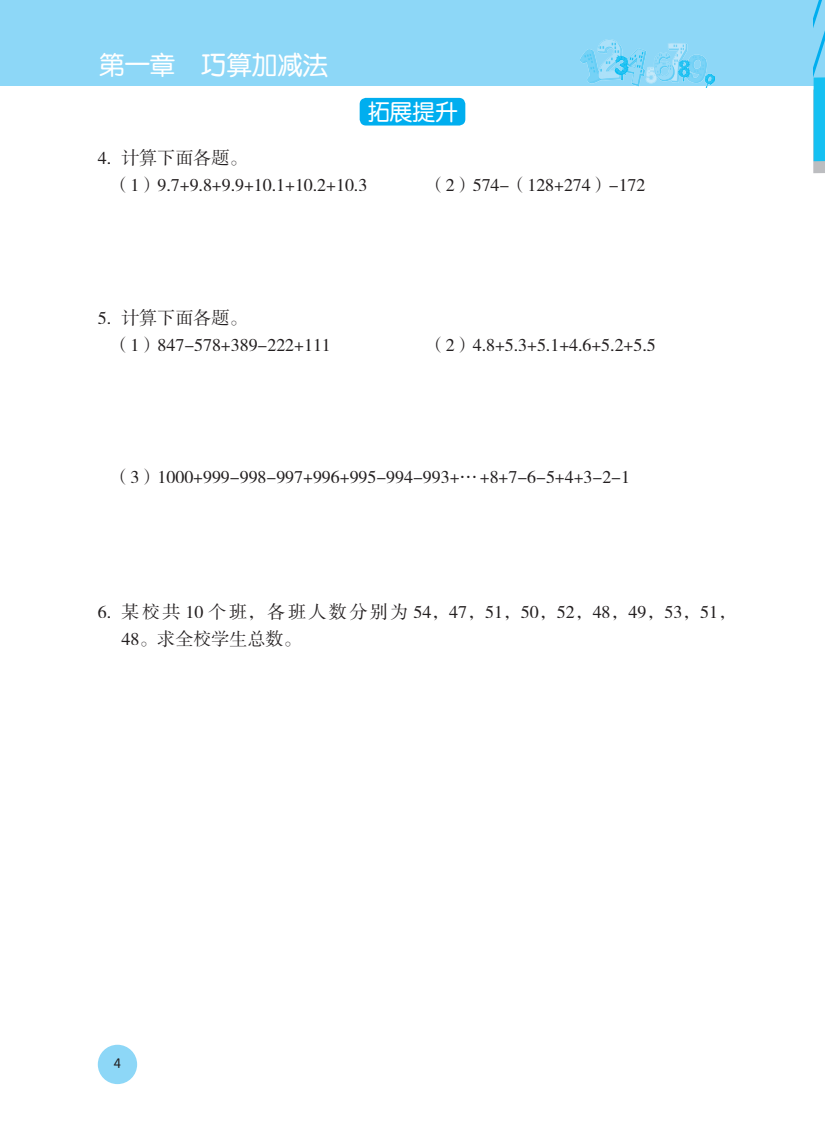
<style>
.page{position:relative;width:825px;height:1132px;background:#fff}
.page>*{position:absolute;margin:0;border:0;box-sizing:border-box;transform-origin:0 0}
.t1{font:25.5px "FZY3 K GBK1 0";color:#fff}
.t2{font:22.5px "FZY3 K GBK1 0";color:#fff}
.t3{font:18px/27px "FZSSK GBK1 0";color:#231f20}
.t4{font:13.5px "FZY3 K GBK1 0";color:#231f20}
</style>
<div class="page">
<div style="left:812px;top:0;width:13px;height:85px;background:#8dd7f7"></div>
<svg style="left:813px;top:0;width:12px;height:173px"></svg>
<div style="left:0;top:0;width:812px;height:85px;background:#8dd7f7"></div>
<img style="left:580px;top:39px;width:135px;height:49px">
<div style="left:98px;top:1044px;width:39px;height:39px;background:#8dd7f7;border-radius:50%"></div>
<div style="left:360px;top:98px;width:105px;height:27px;background:#00aeef;border-radius:6px"></div>
<h1 class="t1" style="left:99px;top:51px;width:231px">第一章 巧算加减法</h1>
<p class="t2" style="left:367px;top:99px;width:91px">拓展提升</p>
<p class="t3" style="left:113px;top:145px;width:256px;text-indent:-15px">4. 计算下面各题。<br>（1）9.7+9.8+9.9+10.1+10.2+10.3</p>
<p class="t3" style="left:113px;top:304px;width:220px;text-indent:-15px">5. 计算下面各题。<br>（1）847-578+389-222+111</p>
<p class="t3" style="left:428px;top:172px;width:219px">（2）574-（128+274）-172</p>
<p class="t3" style="left:428px;top:331px;width:229px">（2）4.8+5.3+5.1+4.6+5.2+5.5</p>
<p class="t3" style="left:113px;top:463px;width:519px">（3）1000+999-998-997+996+995-994-993+… +8+7-6-5+4+3-2-1</p>
<p class="t3" style="left:122px;top:598px;width:616px;text-indent:-24px">6. 某校共 10 个班，各班人数分别为 54，47，51，50，52，48，49，53，51，<br>48。求全校学生总数。</p>
<p class="t4" style="left:114px;top:1055px;width:9px">4</p>
</div>
